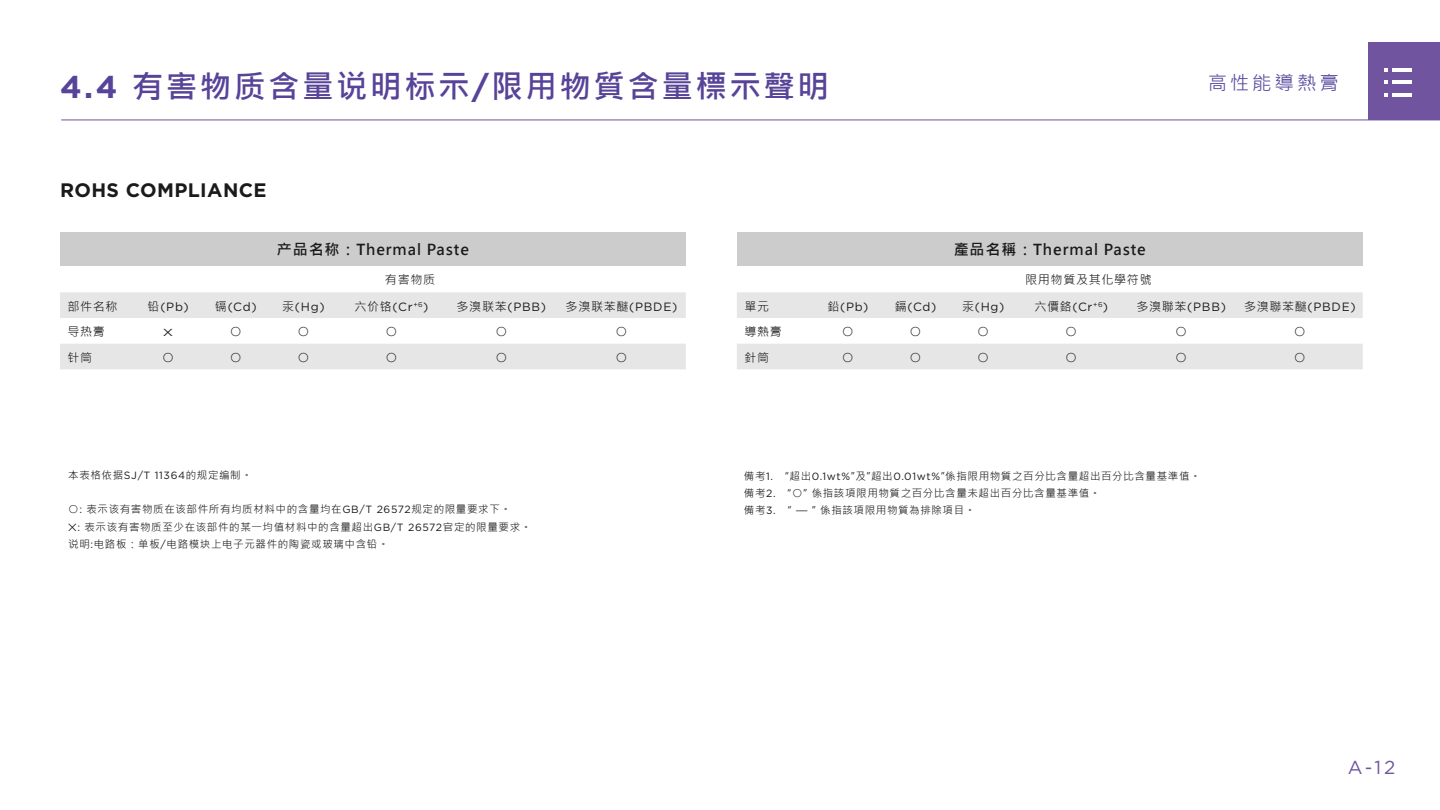
<style>
.page{position:relative;width:1440px;height:810px;background:#fff}
.page>*{position:absolute;margin:0;border:0;box-sizing:border-box;transform-origin:0 0}
.t1{font:31.5px "Microsoft Jheng Hei UI Bold";letter-spacing:.08em;color:#574398}
.t2{font:700 19.5px "Gotham";letter-spacing:.02em;color:#1a1a1a}
.t3{font:19.5px "Microsoft Jheng Hei UI Regular";letter-spacing:.15em;color:#2d1f87}
.t4{font:18.75px "Gotham";color:#7054a0}
.t5{font:700 15px "Microsoft Jheng Hei";letter-spacing:.06em;color:#1a1a1a}
.t6{font:12px "Gotham";letter-spacing:.06em;color:#1a1a1a}
.t7{font:12px "Microsoft Jheng Hei UI Regular";letter-spacing:.06em;color:#1a1a1a}
.t8{font:10.5px/17.2px "Microsoft Jheng Hei UI Regular";letter-spacing:.06em;color:#1a1a1a}
.t9{font:10.2px "Gotham";color:#1a1a1a;scale:1.41 1}
.s1{font-family:"Gotham";font-weight:700}
.s2{font-family:"Microsoft Jheng Hei UI Regular"}
.s3{font-family:"Gotham"}
.s4{color:#000}
</style>
<div class="page">
<hr style="left:61px;top:120px;width:1379px;height:1px;background:#7054a0">
<div style="left:1369px;top:43px;width:71px;height:77px;background:#7054a0"></div>
<svg style="left:1384px;top:68px;width:4px;height:3px"></svg>
<hr style="left:1392px;top:68px;width:20px;height:3px;background:#fff">
<svg style="left:1384px;top:81px;width:4px;height:3px"></svg>
<hr style="left:1392px;top:81px;width:20px;height:3px;background:#fff">
<svg style="left:1384px;top:93px;width:4px;height:4px"></svg>
<hr style="left:1392px;top:93px;width:20px;height:4px;background:#fff">
<div style="left:60px;top:232px;width:626px;height:34px;background:#ccc"></div>
<svg style="left:60px;top:292px;width:626px;height:77px;fill:#e6e6e6"></svg>
<div style="left:737px;top:232px;width:626px;height:34px;background:#ccc"></div>
<svg style="left:737px;top:292px;width:626px;height:77px;fill:#e6e6e6"></svg>
<h1 class="t1" style="left:60px;top:66px;width:771px"><span class="s1">4.4</span> 有害物质含量说明标示<span class="s1">/</span>限用物質含量標示聲明</h1>
<h2 class="t3" style="left:1207px;top:70px;width:133px">高性能導熱膏</h2>
<h2 class="t2" style="left:60px;top:177px;width:208px">ROHS COMPLIANCE</h2>
<h3 class="t5" style="left:277px;top:241px;width:194px">产品名称：Thermal Paste</h3>
<p class="t7" style="left:385px;top:272px;width:52px">有害物质</p>
<p class="t7" style="left:67px;top:299px;width:52px">部件名称</p>
<p class="t6" style="left:148px;top:299px;width:42px"><span class="s2">铅</span>(Pb)</p>
<p class="t6" style="left:215px;top:299px;width:43px"><span class="s2">镉</span>(Cd)</p>
<p class="t6" style="left:282px;top:299px;width:44px"><span class="s2">汞</span>(Hg)</p>
<p class="t6" style="left:354px;top:299px;width:75px"><span class="s2">六价铬</span>(Cr<sup>+6</sup>)</p>
<p class="t6" style="left:457px;top:299px;width:91px"><span class="s2">多溴联苯</span>(PBB)</p>
<p class="t6" style="left:566px;top:299px;width:113px"><span class="s2">多溴联苯醚</span>(PBDE)</p>
<p class="t7" style="left:68px;top:324px;width:39px">导热膏</p>
<p class="t9" style="left:163px;top:326px;width:9px">X</p>
<p class="t7" style="left:230px;top:324px;width:13px">○</p>
<p class="t7" style="left:297px;top:324px;width:13px">○</p>
<p class="t7" style="left:385px;top:324px;width:13px">○</p>
<p class="t7" style="left:495px;top:324px;width:13px">○</p>
<p class="t7" style="left:616px;top:324px;width:13px">○</p>
<p class="t7" style="left:68px;top:350px;width:26px">针筒</p>
<p class="t7" style="left:162px;top:350px;width:13px">○</p>
<p class="t7" style="left:230px;top:350px;width:13px">○</p>
<p class="t7" style="left:297px;top:350px;width:13px">○</p>
<p class="t7" style="left:385px;top:350px;width:13px">○</p>
<p class="t7" style="left:495px;top:350px;width:13px">○</p>
<p class="t7" style="left:616px;top:350px;width:13px">○</p>
<p class="t8" style="left:68px;top:466px;width:185px">本表格依据<span class="s3">SJ/T 11364</span>的规定编制。</p>
<p class="t8" style="left:68px;top:501px;width:465px">○<span class="s3">:</span> 表示该有害物质在该部件所有均质材料中的含量均在<span class="s3">GB/T 26572</span>规定的限量要求下。<br><span class="s4">✕</span><span class="s3">:</span> 表示该有害物质至少在该部件的某一均值材料中的含量超出<span class="s3">GB/T 26572</span>官定的限量要求。说明<span class="s3">:</span>电路板：单板<span class="s3">/</span>电路模块上电子元器件的陶瓷或玻璃中含铅。</p>
<h3 class="t5" style="left:954px;top:241px;width:194px">產品名稱：Thermal Paste</h3>
<p class="t7" style="left:1025px;top:272px;width:128px">限用物質及其化學符號</p>
<p class="t7" style="left:744px;top:299px;width:26px">單元</p>
<p class="t6" style="left:828px;top:299px;width:42px"><span class="s2">鉛</span>(Pb)</p>
<p class="t6" style="left:895px;top:299px;width:43px"><span class="s2">鎘</span>(Cd)</p>
<p class="t6" style="left:962px;top:299px;width:44px"><span class="s2">汞</span>(Hg)</p>
<p class="t6" style="left:1034px;top:299px;width:75px"><span class="s2">六價鉻</span>(Cr<sup>+6</sup>)</p>
<p class="t6" style="left:1136px;top:299px;width:91px"><span class="s2">多溴聯苯</span>(PBB)</p>
<p class="t6" style="left:1244px;top:299px;width:113px"><span class="s2">多溴聯苯醚</span>(PBDE)</p>
<p class="t7" style="left:744px;top:324px;width:39px">導熱膏</p>
<p class="t7" style="left:842px;top:324px;width:13px">○</p>
<p class="t7" style="left:910px;top:324px;width:13px">○</p>
<p class="t7" style="left:977px;top:324px;width:13px">○</p>
<p class="t7" style="left:1065px;top:324px;width:13px">○</p>
<p class="t7" style="left:1175px;top:324px;width:13px">○</p>
<p class="t7" style="left:1294px;top:324px;width:13px">○</p>
<p class="t7" style="left:744px;top:350px;width:26px">針筒</p>
<p class="t7" style="left:842px;top:350px;width:13px">○</p>
<p class="t7" style="left:910px;top:350px;width:13px">○</p>
<p class="t7" style="left:977px;top:350px;width:13px">○</p>
<p class="t7" style="left:1065px;top:350px;width:13px">○</p>
<p class="t7" style="left:1175px;top:350px;width:13px">○</p>
<p class="t7" style="left:1294px;top:350px;width:13px">○</p>
<p class="t8" style="left:744px;top:467px;width:458px">備考<span class="s3">1.</span> “超出<span class="s3">0.1wt%</span>”及”超出<span class="s3">0.01wt%</span>”係指限用物質之百分比含量超出百分比含量基準值。備考<span class="s3">2.</span> “○” 係指該項限用物質之百分比含量未超出百分比含量基準值。<br>備考<span class="s3">3.</span> “ — ” 係指該項限用物質為排除項目。</p>
<h3 class="t4" style="left:1348px;top:755px;width:49px">A-12</h3>
</div>
